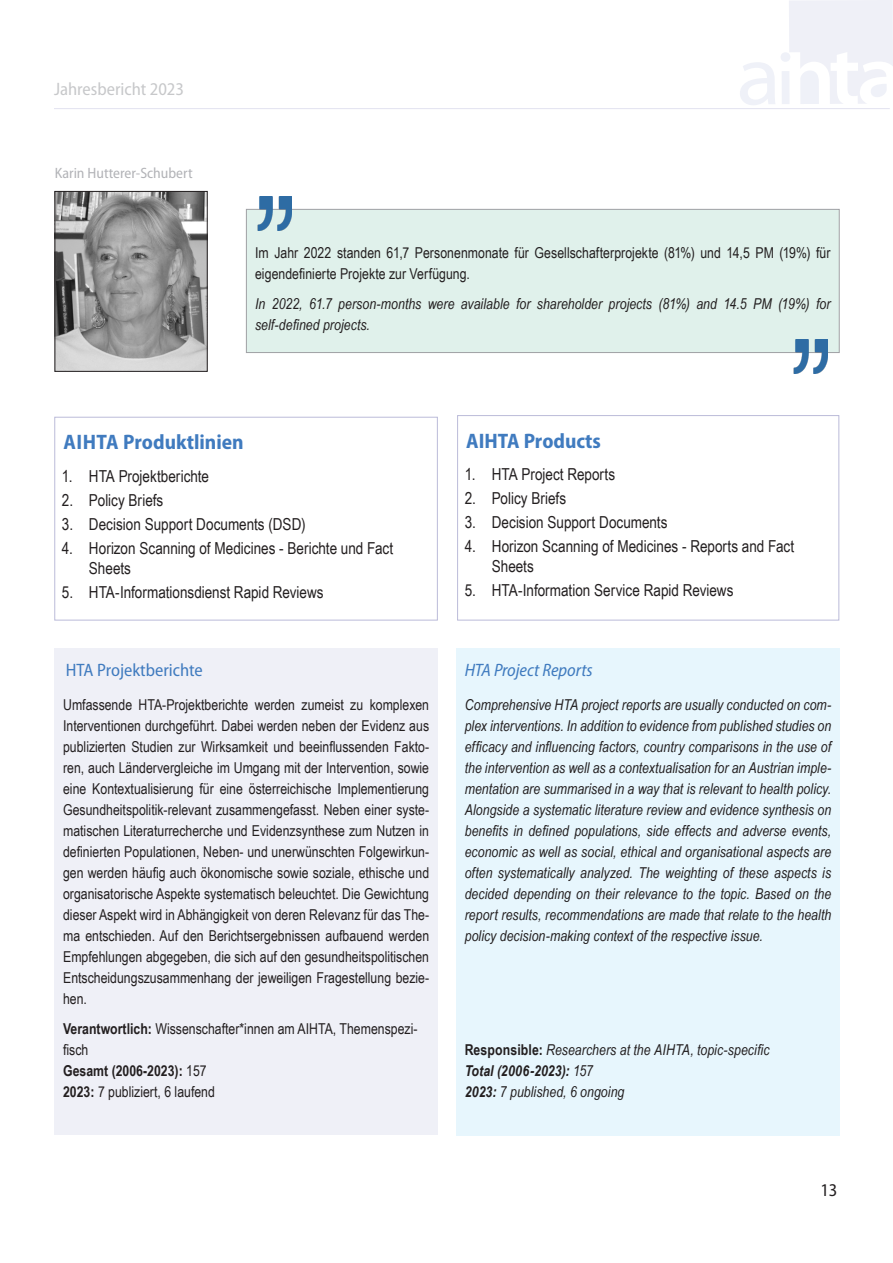
<style>
.page{position:relative;width:893px;height:1263px;background:#fff}
.page>*{position:absolute;margin:0;border:0;box-sizing:border-box;transform-origin:0 0}
.Überschrift_1{font:700 semi-condensed 21px "Myriad Pro";color:#407bbf}
.t1{font:semi-condensed 18px "Myriad Pro";color:#407bbf}
.t2{font:semi-condensed 18px "Myriad Pro";color:#c7c8ca}
.Überschrift_1-2{font:italic semi-condensed 18px "Myriad Pro";letter-spacing:-.005em;color:#407bbf}
.t3{font:semi-condensed 18px "Myriad Pro";color:#231f20}
.t4{font:16.5px/19.8px "Arial Narrow";color:#231f20}
.t5{font:15px/21px "Arial Narrow";color:#231f20;text-align:justify}
.t6{font:italic 15px/21px "Arial Narrow";color:#231f20;text-align:justify}
.t7{font:semi-condensed 15px "Myriad Pro";color:#b2b3b7}
.t8{font:700 15px "Arial Narrow";color:#231f20}
.t9{font:italic 700 15px "Arial Narrow";letter-spacing:.01em;color:#231f20}
.s1{font-weight:700}
.s2{font-weight:400}
.s3{font-weight:700;font-style:normal}
</style>
<div class="page">
<svg style="left:740px;top:0;width:153px;height:105px"></svg>
<hr style="left:54px;top:108px;width:836px;height:1px;background:#e5e5f1">
<div style="left:55px;top:648px;width:383px;height:486px;background:#eff0f7"></div>
<div style="left:456px;top:648px;width:384px;height:487px;background:#e7f6fd"></div>
<div style="left:55px;top:417px;width:383px;height:203px;border:1px solid #bbbbd9"></div>
<div style="left:457px;top:415px;width:382px;height:205px;border:1px solid #bbbbd9"></div>
<img style="left:57px;top:193px;width:149px;height:177px">
<div style="left:55px;top:191px;width:153px;height:181px;border:1px solid #231f20"></div>
<div style="left:246px;top:209px;width:593px;height:144px;background:#e0f1eb"></div>
<div style="left:246px;top:209px;width:593px;height:144px;border:1px solid #a0a1a5"></div>
<img style="left:258px;top:196px;width:34px;height:35px">
<img style="left:794px;top:339px;width:34px;height:35px">
<p class="t2" style="left:54px;top:79px;width:132px">Jahresbericht 2023</p>
<p class="t7" style="left:55px;top:164px;width:139px">Karin Hutterer-Schubert</p>
<p class="t5" style="left:255px;top:242px;width:577px">Im Jahr 2022 standen 61,7 Personenmonate für Gesellschafterprojekte (81%) und 14,5 PM (19%) für eigendefinierte Projekte zur Verfügung.</p>
<p class="t6" style="left:255px;top:293px;width:577px">In 2022, 61.7 person-months were available for shareholder projects (81%) and 14.5 PM (19%) for self-defined projects.</p>
<p class="Überschrift_1" style="left:64px;top:429px;width:182px">AIHTA Produktlinien</p>
<p class="t4" style="left:62px;top:466px;width:149px">1. HTA Projektberichte</p>
<p class="t4" style="left:62px;top:490px;width:103px">2. Policy Briefs</p>
<p class="t4" style="left:62px;top:514px;width:245px">3. Decision Support Documents (DSD)</p>
<p class="t4" style="left:89px;top:538px;width:306px;text-indent:-27px">4. Horizon Scanning of Medicines - Berichte und Fact<br>Sheets</p>
<p class="t4" style="left:62px;top:582px;width:263px">5. HTA-Informationsdienst Rapid Reviews</p>
<p class="t1" style="left:66px;top:660px;width:138px">HTA Projektberichte</p>
<p class="t5" style="left:63px;top:694px;width:368px">Umfassende HTA-Projektberichte werden zumeist zu komplexen Interventionen durchgeführt. Dabei werden neben der Evidenz aus publizierten Studien zur Wirksamkeit und beeinflussenden Fakto&shy;ren, auch Ländervergleiche im Umgang mit der Intervention, sowie eine Kontextualisierung für eine österreichische Implementierung Gesundheitspolitik-relevant zusammengefasst. Neben einer syste&shy;matischen Literaturrecherche und Evidenzsynthese zum Nutzen in definierten Populationen, Neben- und unerwünschten Folgewirkun&shy;gen werden häufig auch ökonomische sowie soziale, ethische und organisatorische Aspekte systematisch beleuchtet. Die Gewichtung dieser Aspekt wird in Abhängigkeit von deren Relevanz für das The&shy;ma entschieden. Auf den Berichtsergebnissen aufbauend werden Empfehlungen abgegeben, die sich auf den gesundheitspolitischen Entscheidungszusammenhang der jeweiligen Fragestellung bezie&shy;hen.</p>
<p class="t5" style="left:63px;top:1017px;width:356px"><span class="s1">Verantwortlich:</span> Wissenschafter*innen am AIHTA, Themenspezi-</p>
<p class="t5" style="left:63px;top:1038px;width:27px">fisch</p>
<p class="t8" style="left:63px;top:1059px;width:145px">Gesamt (2006-2023): <span class="s2">157</span></p>
<p class="t5" style="left:63px;top:1080px;width:153px"><span class="s1">2023:</span> 7 publiziert, 6 laufend</p>
<p class="Überschrift_1" style="left:466px;top:427px;width:136px">AIHTA Products</p>
<p class="t4" style="left:465px;top:464px;width:152px">1. HTA Project Reports</p>
<p class="t4" style="left:465px;top:488px;width:103px">2. Policy Briefs</p>
<p class="t4" style="left:465px;top:512px;width:204px">3. Decision Support Documents</p>
<p class="t4" style="left:492px;top:536px;width:304px;text-indent:-27px">4. Horizon Scanning of Medicines - Reports and Fact<br>Sheets</p>
<p class="t4" style="left:465px;top:580px;width:270px">5. HTA-Information Service Rapid Reviews</p>
<p class="Überschrift_1-2" style="left:465px;top:659px;width:129px">HTA Project Reports</p>
<p class="t6" style="left:465px;top:694px;width:368px">Comprehensive HTA project reports are usually conducted on com&shy;plex interventions. In addition to evidence from published studies on efficacy and influencing factors, country comparisons in the use of the intervention as well as a contextualisation for an Austrian imple&shy;mentation are summarised in a way that is relevant to health policy.<br>Alongside a systematic literature review and evidence synthesis on benefits in defined populations, side effects and adverse events, economic as well as social, ethical and organisational aspects are often systematically analyzed. The weighting of these aspects is decided depending on their relevance to the topic. Based on the report results, recommendations are made that relate to the health policy decision-making context of the respective issue.</p>
<p class="t6" style="left:465px;top:1039px;width:306px"><span class="s3">Responsible:</span> Researchers at the AIHTA, topic-specific</p>
<p class="t9" style="left:465px;top:1059px;width:130px">Total (2006-2023): <span class="s2">157</span></p>
<p class="t6" style="left:465px;top:1081px;width:161px"><span class="s1">2023:</span> 7 published, 6 ongoing</p>
<p class="t3" style="left:820px;top:1180px;width:19px">13</p>
</div>
